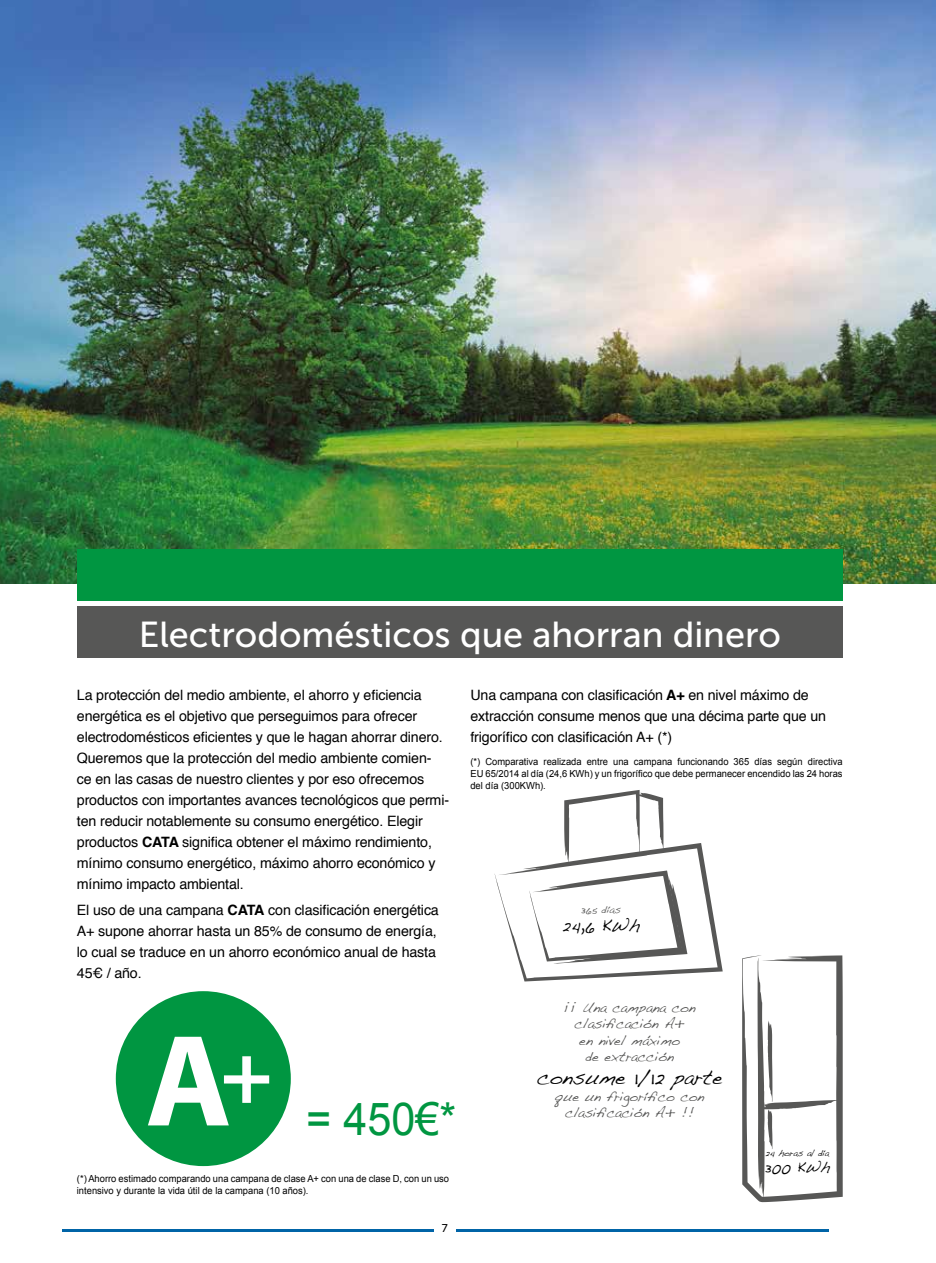
<style>
.page{position:relative;width:936px;height:1263px;background:#fff}
.page>*{position:absolute;margin:0;border:0;box-sizing:border-box;transform-origin:0 0}
.t1{font:45.45px "Arial";color:#009641;scale:.95 1}
.t2{font:36px "Museo Sans 500";color:#fff}
.t3{font:21px "Handwriting Dakota";color:#000;scale:.96 1}
.t4{font:18px "Handwriting Dakota";color:#000;scale:.96 1}
.t5{font:15.45px "Handwriting Dakota";color:#000;scale:.96 1}
.t6{font:14.25px/21px "Helvetica";letter-spacing:-.01em;color:#000}
.t7{font:14.1px/16.4px "Handwriting Dakota";color:#575756;text-align:center;scale:.96 1}
.t8{font:11.25px "Museo Sans 500";color:#000}
.t9{font:10.8px "Handwriting Dakota";color:#575756;scale:.96 1}
.t10{font:9.75px/12px "Arial";color:#000;text-align:justify;scale:.96 1}
.t11{font:9.3px "Handwriting Dakota";color:#000;scale:.96 1}
.s1{font-weight:700}
</style>
<div class="page">
<hr style="left:455px;top:1229px;width:373px;height:3px;background:#0064a7">
<hr style="left:63px;top:1229px;width:371px;height:3px;background:#0064a7">
<img style="left:0;top:0;width:935px;height:583px">
<div style="left:77px;top:549px;width:765px;height:51px;background:#009641"></div>
<svg style="left:494px;top:790px;width:228px;height:191px"></svg>
<svg style="left:742px;top:955px;width:100px;height:247px"></svg>
<div style="left:116px;top:991px;width:175px;height:175px;background:#009641;border-radius:50%"></div>
<svg style="left:148px;top:1037px;width:121px;height:88px"></svg>
<div style="left:77px;top:606px;width:765px;height:51px;background:#575756"></div>
<h2 class="t2" style="left:139px;top:615px;width:643px">Electrodomésticos que ahorran dinero</h2>
<p class="t6" style="left:77px;top:685px;width:374px">La protección del medio ambiente, el ahorro y eficiencia energética es el objetivo que perseguimos para ofrecer electrodomésticos eficientes y que le hagan ahorrar dinero.<br>Queremos que la protección del medio ambiente comien&shy;ce en las casas de nuestro clientes y por eso ofrecemos productos con importantes avances tecnológicos que permi&shy;ten reducir notablemente su consumo energético. Elegir productos <span class="s1">CATA</span> significa obtener el máximo rendimiento, mínimo consumo energético, máximo ahorro económico y mínimo impacto ambiental.</p>
<p class="t6" style="left:77px;top:899px;width:363px">El uso de una campana <span class="s1">CATA</span> con clasificación energética A+ supone ahorrar hasta un 85% de consumo de energía, lo cual se traduce en un ahorro económico anual de hasta 45€ / año.</p>
<h1 class="t1" style="left:306px;top:1089px;width:159px">= 450€*</h1>
<p class="t10" style="left:77px;top:1172px;width:389px">(*) Ahorro estimado comparando una campana de clase A+ con una de clase D, con un uso intensivo y durante la vida útil de la campana (10 años).</p>
<p class="t8" style="left:442px;top:1222px;width:7px">7</p>
<p class="t6" style="left:470px;top:685px;width:357px">Una campana con clasificación <span class="s1">A+</span> en nivel máximo de extracción consume menos que una décima parte que un frigorífico con clasificación A+ (*)</p>
<p class="t10" style="left:470px;top:755px;width:389px">(*) Comparativa realizada entre una campana funcionando 365 días según directiva EU 65/2014 al día (24,6 KWh) y un frigorífico que debe permanecer encendido las 24 horas del día (300KWh).</p>
<p class="t9" style="left:581px;top:903px;width:43px">365 días</p>
<p class="t4" style="left:562px;top:914px;width:83px">24,6 KWh</p>
<p class="t7" style="left:563px;top:999px;width:139px">¡¡ Una campana con clasificación A+<br>en nivel máximo<br>de extracción</p>
<h3 class="t3" style="left:537px;top:1065px;width:194px">consume 1/12 parte</h3>
<p class="t7" style="left:555px;top:1088px;width:157px">que un frigorífico con clasificación A+ !!</p>
<p class="t11" style="left:765px;top:1148px;width:68px">24 horas al día</p>
<p class="t5" style="left:764px;top:1157px;width:70px">300 KWh</p>
</div>
